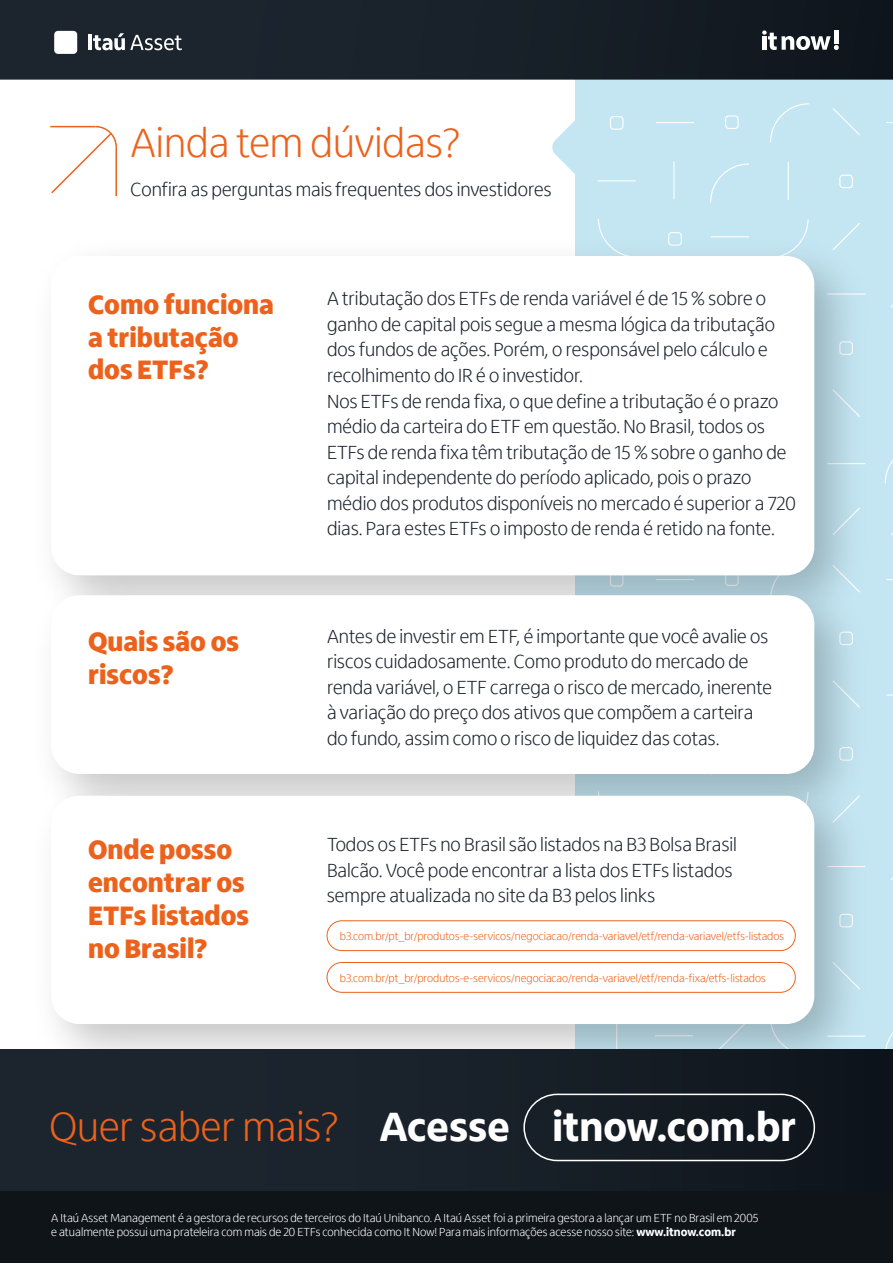
<style>
.page{position:relative;width:893px;height:1263px;background:#fff}
.page>*{position:absolute;margin:0;border:0;box-sizing:border-box;transform-origin:0 0}
.t1{font:800 42px "Itau Display Pro";color:#fff}
.t2{font:300 42px "Itau Display Pro";color:#ec621c}
.t3{font:800 27.45px/32.8px "Itau Display";color:#ec621c}
.t4{font:300 19.5px/25.5px "Itau Display Pro";color:#1c242e}
.t5{font:300 12px/13.5px "Itau Display Pro";color:#fff}
.t6{font:300 11.55px "Itau Display Pro";color:#ec621c}
.s1{font-weight:300;color:#ec621c}
.s2{font-weight:800}
</style>
<div class="page">
<div style="left:575px;top:56px;width:318px;height:1207px;background:#c4e6f2"></div>
<svg style="left:552px;top:118px;width:79px;height:64px"></svg>
<hr style="left:656px;top:122px;width:38px;height:1px;background:#fff">
<svg style="left:832px;top:108px;width:28px;height:28px"></svg>
<svg style="left:770px;top:103px;width:39px;height:39px"></svg>
<div style="left:725px;top:115px;width:14px;height:14px;border:1px solid #fff;border-radius:3px"></div>
<div style="left:610px;top:116px;width:13px;height:14px;border:1px solid #fff;border-radius:3px"></div>
<svg style="left:884px;top:460px;width:9px;height:24px"></svg>
<hr style="left:598px;top:180px;width:38px;height:1px;background:#fff">
<hr style="left:788px;top:162px;width:1px;height:38px;background:#fff">
<hr style="left:673px;top:161px;width:1px;height:38px;background:#fff">
<svg style="left:710px;top:163px;width:39px;height:40px"></svg>
<div style="left:839px;top:175px;width:14px;height:13px;border:1px solid #fff;border-radius:3px"></div>
<svg style="left:884px;top:1032px;width:9px;height:18px"></svg>
<img style="left:598px;top:222px;width:268px;height:339px">
<div style="left:51px;top:256px;width:763px;height:319px;background:#fff;border-radius:28px"></div>
<img style="left:54px;top:561px;width:806px;height:200px">
<div style="left:51px;top:595px;width:763px;height:179px;background:#fff;border-radius:28px"></div>
<img style="left:17px;top:761px;width:866px;height:289px">
<div style="left:51px;top:796px;width:763px;height:228px;background:#fff;border-radius:28px"></div>
<div style="left:327px;top:920px;width:469px;height:31px;border:1px solid #ec621c;border-radius:15px"></div>
<div style="left:327px;top:962px;width:469px;height:31px;border:1px solid #ec621c;border-radius:15px"></div>
<div style="left:0;top:1050px;width:893px;height:213px;background:linear-gradient(to right,#1f2932,#10171e)"></div>
<div style="left:523px;top:1093px;width:292px;height:68px;border:2px solid #fff;border-radius:33px"></div>
<svg style="left:50px;top:125px;width:67px;height:69px"></svg>
<hr style="left:115px;top:147px;width:2px;height:49px;background:#ec621c">
<hr style="left:50px;top:126px;width:46px;height:1px;background:#ec621c">
<div style="left:0;top:1191px;width:893px;height:72px;background:#0f1419"></div>
<svg style="left:0;top:0;width:893px;height:80px;background:#182029"></svg>
<svg style="left:762px;top:30px;width:77px;height:20px"></svg>
<hr style="left:834px;top:30px;width:4px;height:14px;background:#fff">
<hr style="left:88px;top:35px;width:4px;height:15px;background:#fff">
<svg style="left:93px;top:33px;width:89px;height:17px"></svg>
<div style="left:54px;top:31px;width:23px;height:23px;background:#fff;border-radius:4px"></div>
<h1 class="t2" style="left:130px;top:119px;width:331px">Ainda tem dúvidas?</h1>
<p class="t4" style="left:130px;top:177px;width:423px">Confira as perguntas mais frequentes dos investidores</p>
<h2 class="t3" style="left:88px;top:288px;width:187px">Como funciona a tributação dos ETFs?</h2>
<h2 class="t3" style="left:88px;top:625px;width:152px">Quais são os riscos?</h2>
<h2 class="t3" style="left:88px;top:834px;width:162px">Onde posso encontrar os<br>ETFs listados no Brasil?</h2>
<p class="t4" style="left:327px;top:286px;width:470px">A tributação dos ETFs de renda variável é de 15 % sobre o ganho de capital pois segue a mesma lógica da tributação dos fundos de ações. Porém, o responsável pelo cálculo e recolhimento do IR é o investidor.<br>Nos ETFs de renda fixa, o que define a tributação é o prazo médio da carteira do ETF em questão. No Brasil, todos os ETFs de renda fixa têm tributação de 15 % sobre o ganho de capital independente do período aplicado, pois o prazo médio dos produtos disponíveis no mercado é superior a 720 dias. Para estes ETFs o imposto de renda é retido na fonte.</p>
<p class="t4" style="left:327px;top:623px;width:447px">Antes de investir em ETF, é importante que você avalie os riscos cuidadosamente. Como produto do mercado de renda variável, o ETF carrega o risco de mercado, inerente à variação do preço dos ativos que compõem a carteira do fundo, assim como o risco de liquidez das cotas.</p>
<p class="t4" style="left:327px;top:832px;width:411px">Todos os ETFs no Brasil são listados na B3 Bolsa Brasil<br>Balcão. Você pode encontrar a lista dos ETFs listados sempre atualizada no site da B3 pelos links</p>
<p class="t6" style="left:340px;top:929px;width:446px">b3.com.br/pt_br/produtos-e-servicos/negociacao/renda-variavel/etf/renda-variavel/etfs-listados</p>
<p class="t6" style="left:340px;top:971px;width:427px">b3.com.br/pt_br/produtos-e-servicos/negociacao/renda-variavel/etf/renda-fixa/etfs-listados</p>
<h1 class="t1" style="left:50px;top:1102px;width:748px"><span class="s1">Quer saber mais?</span> Acesse itnow.com.br</h1>
<p class="t5" style="left:51px;top:1212px;width:709px">A Itaú Asset Management é a gestora de recursos de terceiros do Itaú Unibanco. A Itaú Asset foi a primeira gestora a lançar um ETF no Brasil em 2005 e atualmente possui uma prateleira com mais de 20 ETFs conhecida como It Now! Para mais informações acesse nosso site: <span class="s2">www.itnow.com.br</span></p>
</div>
